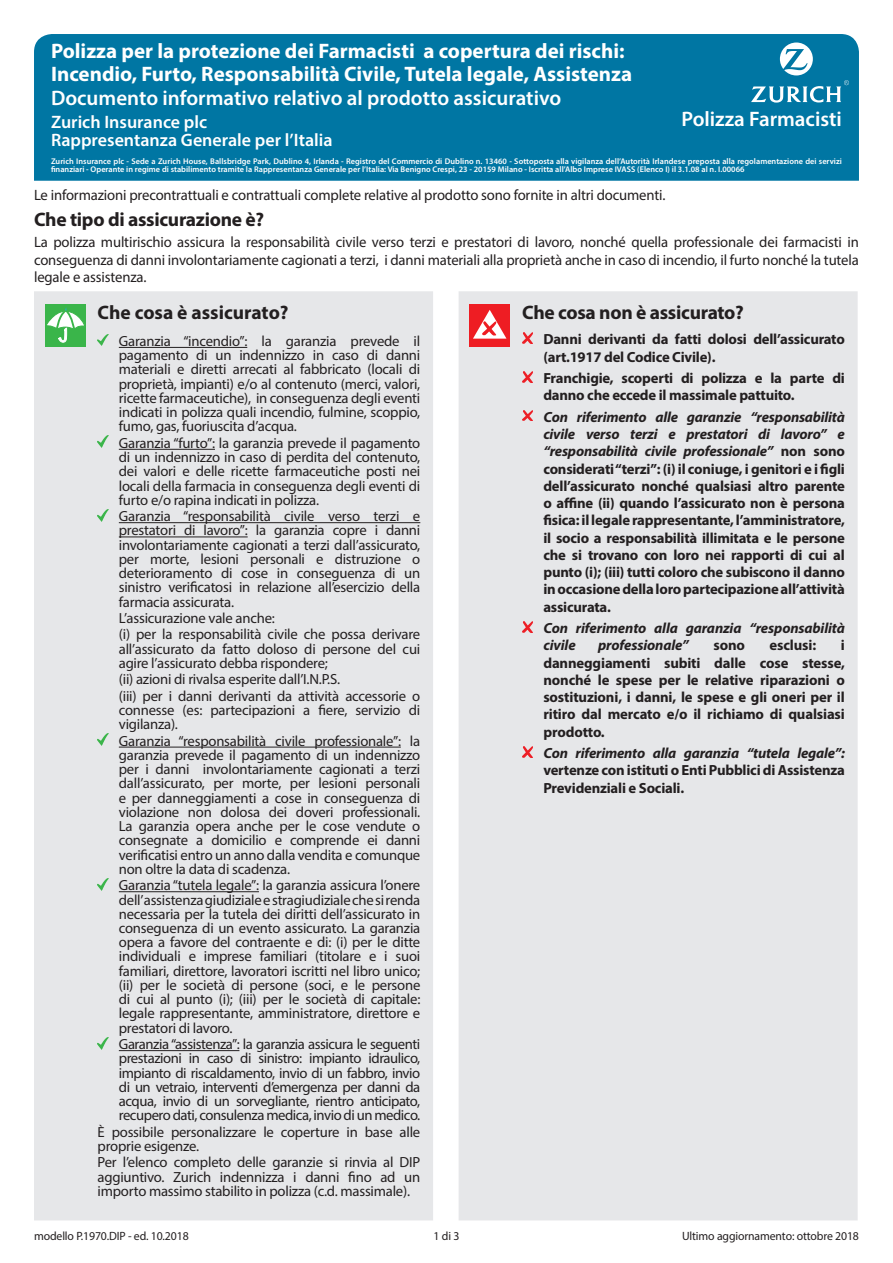
<style>
.page{position:relative;width:893px;height:1263px;background:#fff}
.page>*{position:absolute;margin:0;border:0;box-sizing:border-box;transform-origin:0 0}
.t1{font:700 21px/22.5px "Myriad Pro";color:#fff}
.t2{font:600 21px "Myriad Pro";color:#fff}
.t3{font:700 19.5px "Myriad Pro";letter-spacing:-.015em;color:#231f20}
.t4{font:600 18px "Myriad Pro";color:#fff}
.t5{font:15px/17.2px "Myriad Pro";letter-spacing:-.01em;color:#231f20;text-align:justify}
.t6{font:14.7px/14.2px "Myriad Pro";letter-spacing:-.015em;color:#231f20;text-align:justify}
.t7{font:700 14.7px/17.2px "Myriad Pro";letter-spacing:-.015em;color:#231f20}
.t8{font:italic 700 14.7px/17.2px "Myriad Pro";letter-spacing:-.01em;color:#231f20}
.t9{font:12px "Myriad Pro";letter-spacing:-.01em;color:#231f20}
.t10{font:600 8.25px/8.2px "Myriad Pro";letter-spacing:.005em;color:#fff}
.s1{font-style:italic}
</style>
<div class="page">
<div style="left:34px;top:34px;width:825px;height:147px;background:#0076a3"></div>
<svg style="left:751px;top:43px;width:98px;height:60px"></svg>
<div style="left:34px;top:291px;width:824px;height:929px;background:#e6e7e9"></div>
<div style="left:45px;top:304px;width:41px;height:43px;background:#3ab54a"></div>
<svg style="left:47px;top:307px;width:37px;height:35px"></svg>
<hr style="left:119px;top:347px;width:128px;height:1px;background:#231f20">
<hr style="left:119px;top:449px;width:96px;height:1px;background:#231f20">
<hr style="left:119px;top:522px;width:301px;height:1px;background:#231f20">
<hr style="left:119px;top:536px;width:129px;height:1px;background:#231f20">
<hr style="left:119px;top:747px;width:282px;height:1px;background:#231f20">
<hr style="left:119px;top:891px;width:140px;height:1px;background:#231f20">
<hr style="left:119px;top:1050px;width:120px;height:1px;background:#231f20">
<svg style="left:98px;top:334px;width:10px;height:12px"></svg>
<svg style="left:98px;top:436px;width:10px;height:12px"></svg>
<svg style="left:98px;top:509px;width:10px;height:12px"></svg>
<svg style="left:98px;top:734px;width:10px;height:12px"></svg>
<svg style="left:98px;top:878px;width:10px;height:12px"></svg>
<svg style="left:98px;top:1037px;width:10px;height:12px"></svg>
<div style="left:469px;top:304px;width:41px;height:43px;background:#ee1d23"></div>
<svg style="left:473px;top:310px;width:33px;height:29px"></svg>
<svg style="left:522px;top:332px;width:11px;height:11px"></svg>
<svg style="left:522px;top:371px;width:11px;height:11px"></svg>
<svg style="left:522px;top:410px;width:11px;height:11px"></svg>
<svg style="left:522px;top:621px;width:11px;height:11px"></svg>
<svg style="left:522px;top:746px;width:11px;height:11px"></svg>
<h1 class="t1" style="left:51px;top:39px;width:583px">Polizza per la protezione dei Farmacisti a copertura dei rischi:<br>Incendio, Furto, Responsabilità Civile, Tutela legale, Assistenza</h1>
<h1 class="t2" style="left:51px;top:85px;width:512px">Documento informativo relativo al prodotto assicurativo</h1>
<p class="t4" style="left:51px;top:111px;width:158px">Zurich Insurance plc</p>
<h1 class="t2" style="left:681px;top:106px;width:162px">Polizza Farmacisti</h1>
<p class="t4" style="left:51px;top:129px;width:283px">Rappresentanza Generale per l’Italia</p>
<p class="t10" style="left:51px;top:156px;width:792px">Zurich Insurance plc - Sede a Zurich House, Ballsbridge Park, Dublino 4, Irlanda - Registro del Commercio di Dublino n. 13460 - Sottoposta alla vigilanza dell’Autorità Irlandese preposta alla regolamentazione dei servizi finanziari - Operante in regime di stabilimento tramite la Rappresentanza Generale per l’Italia: Via Benigno Crespi, 23 - 20159 Milano - Iscritta all’Albo Imprese IVASS (Elenco I) il 3.1.08 al n. I.00066</p>
<p class="t5" style="left:34px;top:187px;width:633px">Le informazioni precontrattuali e contrattuali complete relative al prodotto sono fornite in altri documenti.</p>
<h2 class="t3" style="left:34px;top:207px;width:232px">Che tipo di assicurazione è?</h2>
<p class="t5" style="left:34px;top:234px;width:826px">La polizza multirischio assicura la responsabilità civile verso terzi e prestatori di lavoro, nonché quella professionale dei farmacisti in conseguenza di danni involontariamente cagionati a terzi, i danni materiali alla proprietà anche in caso di incendio, il furto nonché la tutela legale e assistenza.</p>
<h2 class="t3" style="left:98px;top:299px;width:193px">Che cosa è assicurato?</h2>
<p class="t6" style="left:119px;top:334px;width:303px">Garanzia “incendio”: la garanzia prevede il pagamento di un indennizzo in caso di danni materiali e diretti arrecati al fabbricato (locali di proprietà, impianti) e/o al contenuto (merci, valori, ricette farmaceutiche), in conseguenza degli eventi indicati in polizza quali incendio, fulmine, scoppio, fumo, gas, fuoriuscita d’acqua.</p>
<p class="t6" style="left:119px;top:435px;width:303px">Garanzia “furto”: la garanzia prevede il pagamento di un indennizzo in caso di perdita del contenuto, dei valori e delle ricette farmaceutiche posti nei locali della farmacia in conseguenza degli eventi di furto e/o rapina indicati in polizza.</p>
<p class="t6" style="left:119px;top:509px;width:303px">Garanzia “responsabilità civile verso terzi e prestatori di lavoro”: la garanzia copre i danni involontariamente cagionati a terzi dall’assicurato, per morte, lesioni personali e distruzione o deterioramento di cose in conseguenza di un sinistro verificatosi in relazione all’esercizio della farmacia assicurata.</p>
<p class="t6" style="left:119px;top:610px;width:303px;line-height:16.4px">L’assicurazione vale anche:<br>(i) per la responsabilità civile che possa derivare</p>
<p class="t6" style="left:119px;top:641px;width:303px">all’assicurato da fatto doloso di persone del cui agire l’assicurato debba rispondere;</p>
<p class="t6" style="left:119px;top:671px;width:303px;line-height:16.4px">(ii) azioni di rivalsa esperite dall’I.N.P.S.<br>(iii) per i danni derivanti da attività accessorie o</p>
<p class="t6" style="left:119px;top:703px;width:303px">connesse (es: partecipazioni a fiere, servizio di vigilanza).</p>
<p class="t6" style="left:119px;top:733px;width:303px">Garanzia “responsabilità civile professionale”: la garanzia prevede il pagamento di un indennizzo per i danni involontariamente cagionati a terzi dall’assicurato, per morte, per lesioni personali e per danneggiamenti a cose in conseguenza di violazione non dolosa dei doveri professionali.<br>La garanzia opera anche per le cose vendute o consegnate a domicilio e comprende ei danni verificatisi entro un anno dalla vendita e comunque non oltre la data di scadenza.</p>
<p class="t6" style="left:119px;top:878px;width:303px">Garanzia “tutela legale”: la garanzia assicura l’onere dell’assistenza giudiziale e stragiudiziale che si renda necessaria per la tutela dei diritti dell’assicurato in conseguenza di un evento assicurato. La garanzia opera a favore del contraente e di: (i) per le ditte individuali e imprese familiari (titolare e i suoi familiari, direttore, lavoratori iscritti nel libro unico; (ii) per le società di persone (soci, e le persone di cui al punto (i); (iii) per le società di capitale: legale rappresentante, amministratore, direttore e prestatori di lavoro.</p>
<p class="t6" style="left:119px;top:1037px;width:303px">Garanzia “assistenza”: la garanzia assicura le seguenti prestazioni in caso di sinistro: impianto idraulico, impianto di riscaldamento, invio di un fabbro, invio di un vetraio, interventi d’emergenza per danni da acqua, invio di un sorvegliante, rientro anticipato, recupero dati, consulenza medica, invio di un medico.</p>
<p class="t6" style="left:98px;top:1124px;width:324px">È possibile personalizzare le coperture in base alle proprie esigenze.</p>
<p class="t6" style="left:98px;top:1155px;width:324px">Per l’elenco completo delle garanzie si rinvia al DIP aggiuntivo. Zurich indennizza i danni fino ad un importo massimo stabilito in polizza (c.d. massimale).</p>
<h2 class="t3" style="left:522px;top:299px;width:223px">Che cosa non è assicurato?</h2>
<p class="t7" style="left:543px;top:330px;width:303px">Danni derivanti da fatti dolosi dell’assicurato (art.1917 del Codice Civile).</p>
<p class="t7" style="left:543px;top:369px;width:303px">Franchigie, scoperti di polizza e la parte di danno che eccede il massimale pattuito.</p>
<p class="t7" style="left:543px;top:408px;width:303px;text-align:justify"><span class="s1">Con riferimento alle garanzie “responsabilità civile verso terzi e prestatori di lavoro” e “responsabilità civile professionale”</span> non sono considerati “terzi”: (i) il coniuge, i genitori e i figli dell’assicurato nonché qualsiasi altro parente o affine (ii) quando l’assicurato non è persona fisica: il legale rappresentante, l’amministratore, il socio a responsabilità illimitata e le persone che si trovano con loro nei rapporti di cui al punto (i); (iii) tutti coloro che subiscono il danno in occasione della loro partecipazione all’attività assicurata.</p>
<p class="t8" style="left:543px;top:619px;width:303px">Con riferimento alla garanzia “responsabilità civile</p>
<p class="t8" style="left:598px;top:636px;width:92px">professionale”</p>
<p class="t7" style="left:713px;top:636px;width:33px">sono</p>
<p class="t7" style="left:770px;top:636px;width:48px">esclusi:</p>
<p class="t7" style="left:543px;top:636px;width:303px;text-align:justify;text-indent:297px">i danneggiamenti subiti dalle cose stesse, nonché le spese per le relative riparazioni o sostituzioni, i danni, le spese e gli oneri per il ritiro dal mercato e/o il richiamo di qualsiasi prodotto.</p>
<p class="t8" style="left:543px;top:744px;width:303px">Con riferimento alla garanzia “tutela legale”:</p>
<p class="t7" style="left:543px;top:761px;width:303px">vertenze con istituti o Enti Pubblici di Assistenza<br>Previdenziali e Sociali.</p>
<p class="t9" style="left:34px;top:1229px;width:156px">modello P.1970.DIP - ed. 10.2018</p>
<p class="t9" style="left:434px;top:1229px;width:27px">1 di 3</p>
<p class="t9" style="left:682px;top:1229px;width:178px">Ultimo aggiornamento: ottobre 2018</p>
</div>
